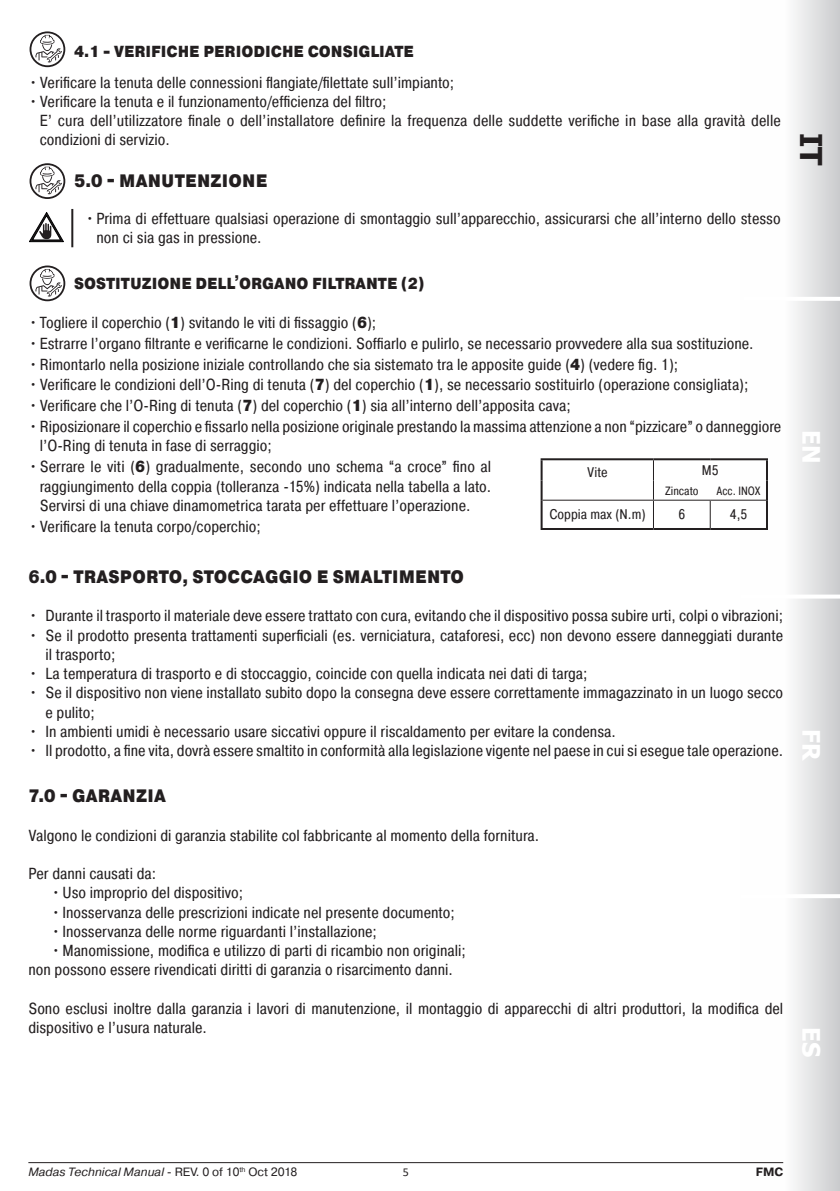
<style>
.page{position:relative;width:840px;height:1191px;background:#fff}
.page>*{position:absolute;margin:0;border:0;box-sizing:border-box;transform-origin:0 0}
.t1{font:700 30px "Tahoma";color:#231f20}
.t2{font:700 24px "Tahoma";color:#fff}
.t3{font:900 18px "Pragmatica Cond";letter-spacing:.01em;color:#231f20}
.t4{font:16px/19.2px "Pragmatica Cond";color:#231f20}
.t5{font:900 16px "Pragmatica Cond";color:#231f20}
.t6{font:14px "Pragmatica Cond";color:#231f20}
.t7{font:italic 12px "Pragmatica";color:#231f20}
.t8{font:12px "Pragmatica Cond";color:#231f20;scale:.95 1}
.t9{font:12px "Pragmatica Cond";color:#231f20}
.t10{font:700 12px "Pragmatica";color:#231f20}
.t11{font:12px "Calibri";color:#231f20}
.s1{font-weight:900}
.s2{font-style:normal}
</style>
<div class="page">
<div style="left:740px;top:0;width:99px;height:1191px;background:linear-gradient(to right,#fff,#d6d6d8)"></div>
<hr style="left:743px;top:297px;width:96px;height:4px;background:#fff">
<hr style="left:740px;top:594px;width:99px;height:4px;background:#fff">
<hr style="left:740px;top:894px;width:99px;height:4px;background:#fff">
<hr style="left:28px;top:1162px;width:754px;height:1px;background:#231f20">
<svg style="left:30px;top:31px;width:35px;height:36px"></svg>
<svg style="left:31px;top:33px;width:32px;height:32px"></svg>
<svg style="left:35px;top:35px;width:27px;height:27px"></svg>
<svg style="left:30px;top:163px;width:35px;height:36px"></svg>
<svg style="left:31px;top:165px;width:32px;height:32px"></svg>
<svg style="left:35px;top:167px;width:27px;height:27px"></svg>
<svg style="left:30px;top:265px;width:35px;height:36px"></svg>
<svg style="left:31px;top:267px;width:32px;height:32px"></svg>
<svg style="left:35px;top:269px;width:27px;height:27px"></svg>
<hr style="left:71px;top:209px;width:2px;height:38px;background:#231f20">
<svg style="left:29px;top:212px;width:34px;height:30px"></svg>
<hr style="left:542px;top:499px;width:111px;height:1px;background:#231f20">
<hr style="left:653px;top:499px;width:56px;height:1px;background:#231f20">
<hr style="left:709px;top:499px;width:56px;height:1px;background:#231f20">
<svg style="left:709px;top:500px;width:1px;height:28px"></svg>
<hr style="left:540px;top:458px;width:113px;height:2px;background:#231f20">
<hr style="left:540px;top:460px;width:2px;height:20px;background:#231f20">
<hr style="left:540px;top:480px;width:2px;height:20px;background:#231f20">
<hr style="left:653px;top:458px;width:56px;height:2px;background:#231f20">
<hr style="left:709px;top:458px;width:58px;height:2px;background:#231f20">
<hr style="left:765px;top:460px;width:2px;height:20px;background:#231f20">
<hr style="left:765px;top:480px;width:2px;height:20px;background:#231f20">
<hr style="left:540px;top:500px;width:2px;height:28px;background:#231f20">
<hr style="left:765px;top:500px;width:2px;height:28px;background:#231f20">
<hr style="left:540px;top:528px;width:113px;height:2px;background:#231f20">
<hr style="left:653px;top:528px;width:56px;height:2px;background:#231f20">
<hr style="left:709px;top:528px;width:58px;height:2px;background:#231f20">
<p class="t5" style="left:74px;top:41px;width:341px">4.1 - VERIFICHE PERIODICHE CONSIGLIATE</p>
<p class="t4" style="left:28px;top:72px;width:427px">•Verificare la tenuta delle connessioni flangiate/filettate sull’impianto;</p>
<p class="t4" style="left:28px;top:92px;width:359px">•Verificare la tenuta e il funzionamento/efficienza del filtro;</p>
<p class="t4" style="left:40px;top:111px;width:742px">E’ cura dell’utilizzatore finale o dell’installatore definire la frequenza delle suddette verifiche in base alla gravità delle condizioni di servizio.</p>
<p class="t3" style="left:74px;top:169px;width:194px">5.0 - MANUTENZIONE</p>
<p class="t4" style="left:96px;top:209px;width:685px;text-indent:-11px">•Prima di effettuare qualsiasi operazione di smontaggio sull’apparecchio, assicurarsi che all’interno dello stesso non ci sia gas in pressione.</p>
<p class="t5" style="left:74px;top:273px;width:351px">SOSTITUZIONE DELL’ORGANO FILTRANTE (2)</p>
<p class="t4" style="left:28px;top:312px;width:349px">•Togliere il coperchio (<span class="s1">1</span>) svitando le viti di fissaggio (<span class="s1">6</span>);</p>
<p class="t4" style="left:28px;top:333px;width:726px">•Estrarre l’organo filtrante e verificarne le condizioni. Soffiarlo e pulirlo, se necessario provvedere alla sua sostituzione.</p>
<p class="t4" style="left:28px;top:354px;width:651px">•Rimontarlo nella posizione iniziale controllando che sia sistemato tra le apposite guide (<span class="s1">4</span>) (vedere fig. 1);</p>
<p class="t4" style="left:28px;top:375px;width:721px">•Verificare le condizioni dell’O-Ring di tenuta (<span class="s1">7</span>) del coperchio (<span class="s1">1</span>), se necessario sostituirlo (operazione consigliata);</p>
<p class="t4" style="left:28px;top:396px;width:543px">•Verificare che l’O-Ring di tenuta (<span class="s1">7</span>) del coperchio (<span class="s1">1</span>) sia all’interno dell’apposita cava;</p>
<p class="t4" style="left:40px;top:417px;width:742px;text-indent:-11px">•Riposizionare il coperchio e fissarlo nella posizione originale prestando la massima attenzione a non “pizzicare” o danneggiore l’O-Ring di tenuta in fase di serraggio;</p>
<p class="t4" style="left:40px;top:457px;width:453px;text-align:justify;text-indent:-11px">•Serrare le viti (<span class="s1">6</span>) gradualmente, secondo uno schema “a croce” fino al raggiungimento della coppia (tolleranza -15%) indicata nella tabella a lato.<br>Servirsi di una chiave dinamometrica tarata per effettuare l’operazione.</p>
<p class="t4" style="left:28px;top:516px;width:234px">•Verificare la tenuta corpo/coperchio;</p>
<p class="t6" style="left:587px;top:463px;width:22px">Vite</p>
<p class="t6" style="left:701px;top:461px;width:18px">M5</p>
<p class="t9" style="left:664px;top:483px;width:35px">Zincato</p>
<p class="t8" style="left:716px;top:483px;width:48px">Acc. INOX</p>
<p class="t6" style="left:549px;top:506px;width:98px">Coppia max (N.m)</p>
<p class="t6" style="left:678px;top:506px;width:8px">6</p>
<p class="t6" style="left:729px;top:506px;width:19px">4,5</p>
<p class="t3" style="left:28px;top:565px;width:437px">6.0 - TRASPORTO, STOCCAGGIO E SMALTIMENTO</p>
<p class="t4" style="left:28px;top:606px;width:755px">• Durante il trasporto il materiale deve essere trattato con cura, evitando che il dispositivo possa subire urti, colpi o vibrazioni;</p>
<p class="t4" style="left:45px;top:625px;width:739px;text-indent:-17px">• Se il prodotto presenta trattamenti superficiali (es. verniciatura, cataforesi, ecc) non devono essere danneggiati durante il trasporto;</p>
<p class="t4" style="left:28px;top:664px;width:560px">• La temperatura di trasporto e di stoccaggio, coincide con quella indicata nei dati di targa;</p>
<p class="t4" style="left:45px;top:683px;width:739px;text-indent:-17px">• Se il dispositivo non viene installato subito dopo la consegna deve essere correttamente immagazzinato in un luogo secco e pulito;</p>
<p class="t4" style="left:28px;top:721px;width:588px">• In ambienti umidi è necessario usare siccativi oppure il riscaldamento per evitare la condensa.</p>
<p class="t4" style="left:28px;top:740px;width:756px">• Il prodotto, a fine vita, dovrà essere smaltito in conformità alla legislazione vigente nel paese in cui si esegue tale operazione.</p>
<p class="t3" style="left:28px;top:784px;width:139px">7.0 - GARANZIA</p>
<p class="t4" style="left:28px;top:825px;width:512px">Valgono le condizioni di garanzia stabilite col fabbricante al momento della fornitura.</p>
<p class="t4" style="left:28px;top:864px;width:129px">Per danni causati da:</p>
<p class="t4" style="left:51px;top:883px;width:194px">•Uso improprio del dispositivo;</p>
<p class="t4" style="left:51px;top:902px;width:405px">•Inosservanza delle prescrizioni indicate nel presente documento;</p>
<p class="t4" style="left:51px;top:921px;width:327px">•Inosservanza delle norme riguardanti l’installazione;</p>
<p class="t4" style="left:51px;top:941px;width:416px">•Manomissione, modifica e utilizzo di parti di ricambio non originali;</p>
<p class="t4" style="left:28px;top:960px;width:426px">non possono essere rivendicati diritti di garanzia o risarcimento danni.</p>
<p class="t4" style="left:28px;top:998px;width:756px">Sono esclusi inoltre dalla garanzia i lavori di manutenzione, il montaggio di apparecchi di altri produttori, la modifica del dispositivo e l’usura naturale.</p>
<h1 class="t1" style="left:831px;top:133px;width:34px;rotate:90deg">IT</h1>
<h2 class="t2" style="left:827px;top:430px;width:35px;rotate:90deg">EN</h2>
<h2 class="t2" style="left:827px;top:728px;width:33px;rotate:90deg">FR</h2>
<h2 class="t2" style="left:827px;top:1027px;width:31px;rotate:90deg">ES</h2>
<p class="t7" style="left:28px;top:1164px;width:270px">Madas Technical Manual <span class="s2">- REV. 0 of 10</span><sup>th</sup> <span class="s2">Oct 2018</span></p>
<p class="t10" style="left:755px;top:1164px;width:29px">FMC</p>
<p class="t11" style="left:402px;top:1163px;width:8px">5</p>
</div>
